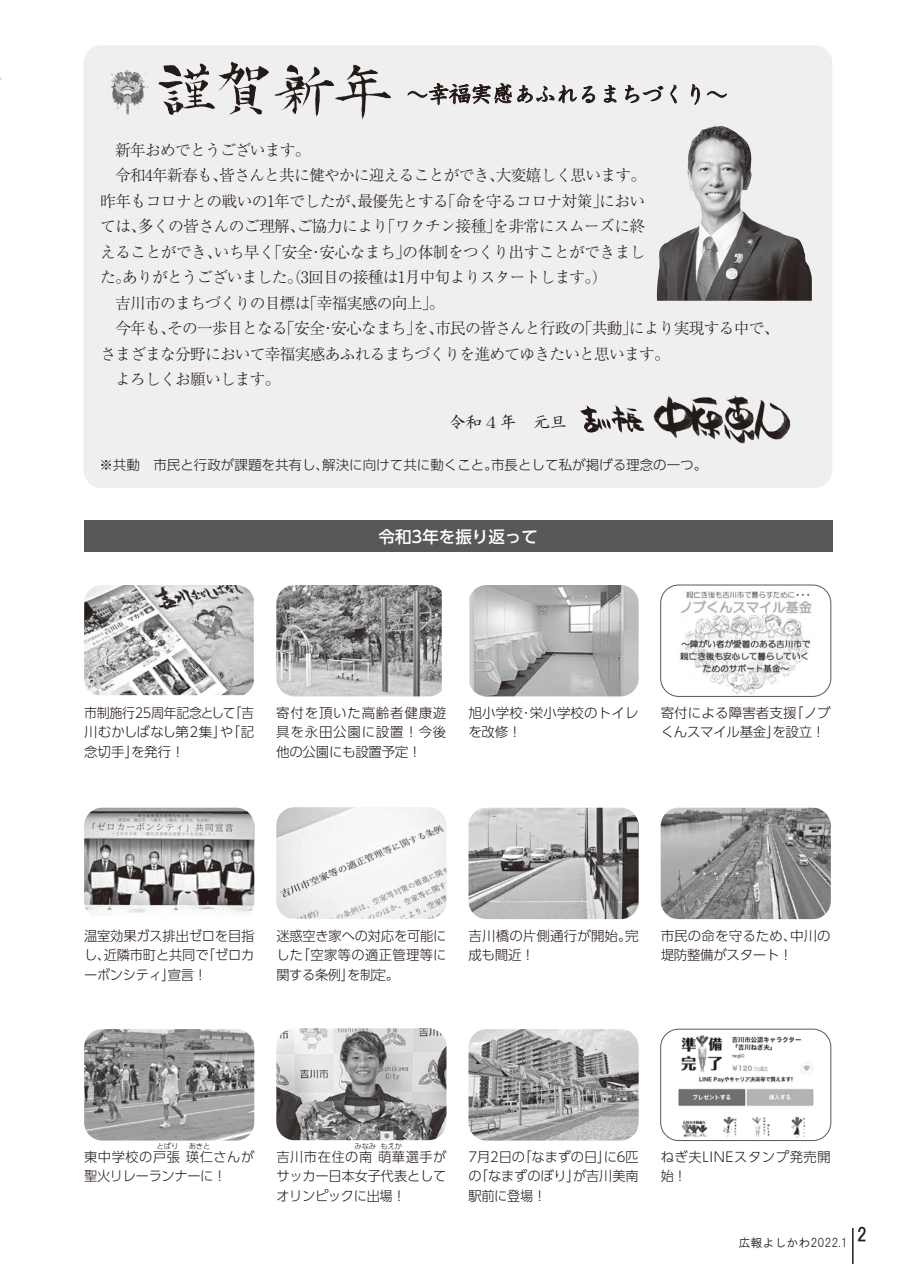
<style>
.page{position:relative;width:898px;height:1264px;background:#fff}
.page>*{position:absolute;margin:0;border:0;box-sizing:border-box;transform-origin:0 0}
.t1{font:22.5px "HG Seikaishotai PRO";letter-spacing:-.05em;color:#231916}
.t2{font:18px "HGP Gothic E";color:#231916}
.t3{font:500 16.5px "UD Shin Go Pro";color:#fff}
.t4{font:16.5px "HG Seikaishotai PRO";color:#231916}
.t5{font:300 15.75px/25.5px "Ryumin Pr 5";letter-spacing:-.05em;color:#231916}
.t6{font:300 13.5px/19.5px "UD Shin Go Pro";color:#231916;text-align:justify}
.t7{font:300 13.5px/19.5px "UD Shin Go Pro";color:#231916;text-align:justify;scale:.96 1}
.t8{font:300 13.5px/19.5px "UD Shin Go Pro";letter-spacing:.04em;color:#231916}
.t9{font:300 13.5px/19.5px "UD Shin Go Pro";letter-spacing:.05em;color:#231916}
.t10{font:12px "HGS Gothic M";color:#231916}
.t11{font:300 7.5px "UD Shin Go Pro";letter-spacing:-.025em;color:#231916}
</style>
<div class="page">
<hr style="left:852px;top:1228px;width:1px;height:36px;background:#231916">
<div style="left:83px;top:45px;width:749px;height:443px;background:#efeff0;border-radius:18px"></div>
<div style="left:84px;top:520px;width:748px;height:32px;background:#595857"></div>
<img style="left:84px;top:808px;width:170px;height:107px">
<img style="left:84px;top:585px;width:170px;height:110px">
<img style="left:84px;top:1029px;width:170px;height:111px">
<img style="left:276px;top:585px;width:166px;height:111px">
<img style="left:276px;top:807px;width:170px;height:112px">
<img style="left:469px;top:585px;width:169px;height:111px">
<img style="left:468px;top:808px;width:170px;height:111px">
<img style="left:468px;top:1029px;width:170px;height:111px">
<img style="left:671px;top:585px;width:148px;height:110px">
<div style="left:660px;top:585px;width:171px;height:112px;border:1px solid #595857;border-radius:18px"></div>
<img style="left:660px;top:808px;width:170px;height:111px">
<img style="left:660px;top:1029px;width:170px;height:111px">
<div style="left:660px;top:1029px;width:171px;height:112px;border:1px solid #595857;border-radius:18px"></div>
<img style="left:656px;top:125px;width:155px;height:176px">
<img style="left:276px;top:1028px;width:170px;height:112px">
<img style="left:182px;top:62px;width:63px;height:29px">
<svg style="left:407px;top:83px;width:188px;height:23px"></svg>
<svg style="left:603px;top:85px;width:14px;height:18px"></svg>
<svg style="left:625px;top:84px;width:38px;height:19px"></svg>
<svg style="left:670px;top:84px;width:7px;height:20px"></svg>
<svg style="left:691px;top:84px;width:9px;height:21px"></svg>
<svg style="left:707px;top:91px;width:20px;height:7px"></svg>
<img style="left:107px;top:69px;width:42px;height:45px">
<img style="left:580px;top:405px;width:64px;height:28px">
<img style="left:653px;top:395px;width:138px;height:49px">
<h1 class="t1" style="left:406px;top:83px;width:323px">～幸福実感あふれるまちづくり～</h1>
<p class="t5" style="left:100px;top:136px;width:672px">　新年おめでとうございます｡<br>　令和4年新春も､皆さんと共に健やかに迎えることができ､大変嬉しく思います｡<br>昨年もコロナとの戦いの1年でしたが､最優先とする｢命を守るコロナ対策｣におい<br>ては､多くの皆さんのご理解､ご協力により｢ワクチン接種｣を非常にスムーズに終<br>えることができ､いち早く｢安全･安心なまち｣の体制をつくり出すことができまし<br>た｡ありがとうございました｡(3回目の接種は1月中旬よりスタートします｡)<br>　吉川市のまちづくりの目標は｢幸福実感の向上｣｡<br>　今年も､その一歩目となる｢安全･安心なまち｣を､市民の皆さんと行政の｢共動｣により実現する中で､さまざまな分野において幸福実感あふれるまちづくりを進めてゆきたいと思います｡<br>　よろしくお願いします｡</p>
<p class="t4" style="left:449px;top:413px;width:119px">令和 4 年　元旦</p>
<p class="t6" style="left:99px;top:454px;width:602px">※共動　市民と行政が課題を共有し､解決に向けて共に動くこと｡市長として私が掲げる理念の一つ｡</p>
<p class="t3" style="left:378px;top:524px;width:161px">令和3年を振り返って</p>
<p class="t7" style="left:84px;top:702px;width:179px">市制施行25周年記念として｢吉川むかしばなし第2集｣や｢記念切手｣を発行！</p>
<p class="t6" style="left:276px;top:702px;width:172px">寄付を頂いた高齢者健康遊具を永田公園に設置！今後他の公園にも設置予定！</p>
<p class="t6" style="left:468px;top:702px;width:172px">旭小学校･栄小学校のトイレを改修！</p>
<p class="t6" style="left:660px;top:702px;width:172px">寄付による障害者支援｢ノブくんスマイル基金｣を設立！</p>
<p class="t6" style="left:84px;top:925px;width:172px">温室効果ガス排出ゼロを目指し､近隣市町と共同で｢ゼロカーボンシティ｣宣言！</p>
<p class="t6" style="left:276px;top:925px;width:172px">迷惑空き家への対応を可能にした｢空家等の適正管理等に関する条例｣を制定。</p>
<p class="t6" style="left:468px;top:925px;width:172px">吉川橋の片側通行が開始｡完成も間近！</p>
<p class="t6" style="left:660px;top:925px;width:172px">市民の命を守るため､中川の堤防整備がスタート！</p>
<p class="t11" style="left:157px;top:1140px;width:23px">とばり</p>
<p class="t11" style="left:189px;top:1140px;width:23px">あきと</p>
<p class="t11" style="left:354px;top:1140px;width:49px">みなみ もえか</p>
<p class="t8" style="left:84px;top:1146px;width:172px">東中学校の戸張瑛仁さんが聖火リレーランナーに！</p>
<p class="t6" style="left:276px;top:1146px;width:172px">吉川市在住の南萌華選手がサッカー日本女子代表としてオリンピックに出場！</p>
<p class="t6" style="left:468px;top:1146px;width:172px">7月2日の｢なまずの日｣に6匹の｢なまずのぼり｣が吉川美南駅前に登場！</p>
<p class="t9" style="left:660px;top:1146px;width:172px">ねぎ夫LINEスタンプ発売開始！</p>
<p class="t10" style="left:738px;top:1237px;width:111px">広報よしかわ2022.1</p>
<p class="t2" style="left:857px;top:1226px;width:11px">2</p>
</div>
